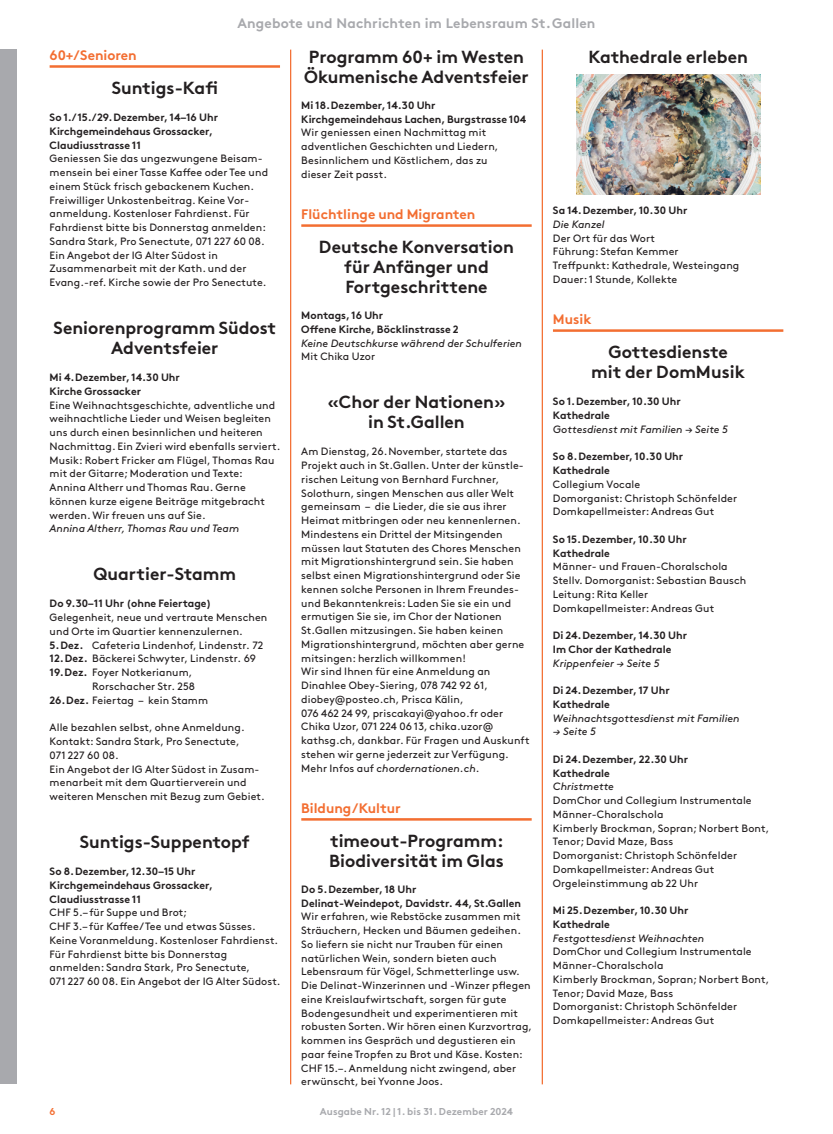
<style>
.page{position:relative;width:833px;height:1134px;background:#fff}
.page>*{position:absolute;margin:0;border:0;box-sizing:border-box;transform-origin:0 0}
.t1{font:700 17.5px/20px "Brown Pro";color:#231f20;text-align:center}
.t2{font:700 13.75px "Brown Pro";color:#f36e31}
.t3{font:700 13.75px "Brown Pro";letter-spacing:.01em;color:#a8a9ad}
.t4{font:10.62px/13.8px "Brown Pro";letter-spacing:.01em;color:#231f20}
.t5{font:700 10.62px/13.8px "Brown Pro";color:#231f20}
.t6{font:italic 10.62px "Brown Pro";letter-spacing:.005em;color:#231f20}
.t7{font:700 10px "Brown Pro";letter-spacing:.01em;color:#a8a9ad}
.t8{font:700 10px "Brown Pro";color:#f36e31}
.s1{font-weight:700}
.s2{font-style:italic}
.s3{font-weight:400;font-style:italic}
.s4{font-weight:400}
</style>
<div class="page">
<div style="left:0;top:50px;width:17px;height:1034px;background:#a8a9ad"></div>
<hr style="left:50px;top:65px;width:230px;height:3px;background:#f36e31">
<hr style="left:301px;top:224px;width:230px;height:3px;background:#f36e31">
<hr style="left:301px;top:818px;width:230px;height:3px;background:#f36e31">
<hr style="left:553px;top:329px;width:230px;height:3px;background:#f36e31">
<img style="left:576px;top:74px;width:184px;height:120px">
<hr style="left:290px;top:50px;width:1px;height:1034px;background:#f36e31">
<hr style="left:542px;top:50px;width:1px;height:1034px;background:#f36e31">
<p class="t3" style="left:237px;top:12px;width:359px">Angebote und Nachrichten im Lebensraum St.Gallen</p>
<p class="t2" style="left:50px;top:44px;width:89px">60+/Senioren</p>
<h1 class="t1" style="left:112px;top:76px;width:108px">Suntigs-Kafi</h1>
<p class="t5" style="left:50px;top:109px;width:170px">So 1./15./29.Dezember, 14–16 Uhr<br>Kirchgemeindehaus Grossacker,<br>Claudiusstrasse 11</p>
<p class="t4" style="left:50px;top:151px;width:220px">Geniessen Sie das ungezwungene Beisam&shy;mensein bei einer Tasse Kaffee oder Tee und einem Stück frisch gebackenem Kuchen.<br>Freiwilliger Unkostenbeitrag. Keine Vor&shy;anmeldung. Kostenloser Fahrdienst. Für Fahrdienst bitte bis Donnerstag anmelden:<br>Sandra Stark, Pro Senectute, 071 227 60 08.<br>Ein Angebot der IG Alter Südost in Zusammenarbeit mit der Kath. und der Evang.-ref. Kirche sowie der Pro Senectute.</p>
<h1 class="t1" style="left:53px;top:316px;width:224px">Seniorenprogramm Südost<br>Adventsfeier</h1>
<p class="t5" style="left:50px;top:369px;width:132px">Mi 4.Dezember, 14.30 Uhr<br>Kirche Grossacker</p>
<p class="t4" style="left:50px;top:397px;width:232px">Eine Weihnachtsgeschichte, adventliche und weihnachtliche Lieder und Weisen begleiten uns durch einen besinnlichen und heiteren Nachmittag. Ein Zvieri wird ebenfalls serviert.<br>Musik: Robert Fricker am Flügel, Thomas Rau mit der Gitarre; Moderation und Texte:<br>Annina Altherr und Thomas Rau. Gerne können kurze eigene Beiträge mitgebracht werden. Wir freuen uns auf Sie.</p>
<p class="t6" style="left:50px;top:521px;width:191px">Annina Altherr, Thomas Rau und Team</p>
<h1 class="t1" style="left:93px;top:562px;width:144px">Quartier-Stamm</h1>
<p class="t5" style="left:50px;top:596px;width:163px">Do 9.30–11 Uhr (ohne Feiertage)</p>
<p class="t4" style="left:50px;top:610px;width:219px">Gelegenheit, neue und vertraute Menschen</p>
<p class="t4" style="left:50px;top:623px;width:195px">und Orte im Quartier kennenzulernen.</p>
<p class="t4" style="left:50px;top:637px;width:215px"><span class="s1">5.Dez.</span> Cafeteria Lindenhof, Lindenstr. 72</p>
<p class="t4" style="left:50px;top:651px;width:208px"><span class="s1">12.Dez.</span> Bäckerei Schwyter, Lindenstr. 69</p>
<p class="t4" style="left:50px;top:665px;width:144px"><span class="s1">19.Dez.</span> Foyer Notkerianum,</p>
<p class="t4" style="left:92px;top:678px;width:104px">Rorschacher Str. 258</p>
<p class="t4" style="left:50px;top:692px;width:160px"><span class="s1">26.Dez.</span> Feiertag – kein Stamm</p>
<p class="t4" style="left:50px;top:720px;width:217px">Alle bezahlen selbst, ohne Anmeldung.<br>Kontakt: Sandra Stark, Pro Senectute,<br>071 227 60 08.<br>Ein Angebot der IG Alter Südost in Zusam&shy;menarbeit mit dem Quartierverein und weiteren Menschen mit Bezug zum Gebiet.</p>
<h1 class="t1" style="left:80px;top:829px;width:171px">Suntigs-Suppentopf</h1>
<p class="t5" style="left:50px;top:863px;width:165px">So 8.Dezember, 12.30–15 Uhr<br>Kirchgemeindehaus Grossacker,<br>Claudiusstrasse 11</p>
<p class="t4" style="left:50px;top:905px;width:232px">CHF 5.– für Suppe und Brot;<br>CHF 3.– für Kaffee/Tee und etwas Süsses.<br>Keine Voranmeldung. Kostenloser Fahrdienst.<br>Für Fahrdienst bitte bis Donnerstag anmelden: Sandra Stark, Pro Senectute,<br>071 227 60 08. Ein Angebot der IG Alter Südost.</p>
<h1 class="t1" style="left:304px;top:45px;width:226px;text-align:left">Programm 60+ im Westen<br>Ökumenische Adventsfeier</h1>
<p class="t5" style="left:301px;top:97px;width:226px">Mi 18.Dezember, 14.30 Uhr<br>Kirchgemeindehaus Lachen, Burgstrasse 104</p>
<p class="t4" style="left:301px;top:125px;width:199px">Wir geniessen einen Nachmittag mit adventlichen Geschichten und Liedern,<br>Besinnlichem und Köstlichem, das zu dieser Zeit passt.</p>
<p class="t2" style="left:301px;top:203px;width:176px">Flüchtlinge und Migranten</p>
<h1 class="t1" style="left:319px;top:235px;width:196px">Deutsche Konversation für Anfänger und<br>Fortgeschrittene</h1>
<p class="t5" style="left:301px;top:307px;width:159px">Montags, 16 Uhr<br>Offene Kirche, Böcklinstrasse 2</p>
<p class="t6" style="left:301px;top:335px;width:222px">Keine Deutschkurse während der Schulferien</p>
<p class="t4" style="left:301px;top:349px;width:75px">Mit Chika Uzor</p>
<h1 class="t1" style="left:327px;top:390px;width:180px">«Chor der Nationen» in St.Gallen</h1>
<p class="t4" style="left:301px;top:444px;width:230px">Am Dienstag, 26.November, startete das Projekt auch in St.Gallen. Unter der künstle&shy;rischen Leitung von Bernhard Furchner, Solothurn, singen Menschen aus aller Welt gemeinsam – die Lieder, die sie aus ihrer Heimat mitbringen oder neu kennenlernen.<br>Mindestens ein Drittel der Mitsingenden müssen laut Statuten des Chores Menschen mit Migrationshintergrund sein. Sie haben selbst einen Migrationshintergrund oder Sie kennen solche Personen in Ihrem Freundes&shy;und Bekanntenkreis: Laden Sie sie ein und ermutigen Sie sie, im Chor der Nationen St.Gallen mitzusingen. Sie haben keinen Migrationshintergrund, möchten aber gerne mitsingen: herzlich willkommen!<br>Wir sind Ihnen für eine Anmeldung an Dinahlee Obey-Siering, 078 742 92 61, diobey@posteo.ch, Prisca Kälin,<br>076 462 24 99, priscakayi@yahoo.fr oder Chika Uzor, 071 224 06 13, chika.uzor@ kathsg.ch, dankbar. Für Fragen und Auskunft stehen wir gerne jederzeit zur Verfügung.<br>Mehr Infos auf <span class="s2">chordernationen.ch</span>.</p>
<p class="t2" style="left:301px;top:797px;width:101px">Bildung/Kultur</p>
<h1 class="t1" style="left:329px;top:829px;width:176px;text-align:left">timeout-Programm:<br>Biodiversität im Glas</h1>
<p class="t5" style="left:301px;top:881px;width:221px">Do 5.Dezember, 18 Uhr<br>Delinat-Weindepot, Davidstr. 44, St.Gallen</p>
<p class="t4" style="left:301px;top:909px;width:232px">Wir erfahren, wie Rebstöcke zusammen mit Sträuchern, Hecken und Bäumen gedeihen.<br>So liefern sie nicht nur Trauben für einen natürlichen Wein, sondern bieten auch Lebensraum für Vögel, Schmetterlinge usw.<br>Die Delinat-Winzerinnen und -Winzer pflegen eine Kreislaufwirtschaft, sorgen für gute Bodengesundheit und experimentieren mit robusten Sorten. Wir hören einen Kurzvortrag, kommen ins Gespräch und degustieren ein paar feine Tropfen zu Brot und Käse. Kosten:<br>CHF 15.–. Anmeldung nicht zwingend, aber erwünscht, bei Yvonne Joos.</p>
<p class="t8" style="left:50px;top:1103px;width:7px">6</p>
<p class="t7" style="left:320px;top:1103px;width:195px">Ausgabe Nr. 12 | 1. bis 31. Dezember 2024</p>
<h1 class="t1" style="left:588px;top:45px;width:161px">Kathedrale erleben</h1>
<p class="t5" style="left:553px;top:202px;width:136px">Sa 14.Dezember, 10.30 Uhr</p>
<p class="t6" style="left:553px;top:216px;width:53px">Die Kanzel</p>
<p class="t4" style="left:553px;top:230px;width:188px">Der Ort für das Wort<br>Führung: Stefan Kemmer<br>Treffpunkt: Kathedrale, Westeingang<br>Dauer: 1 Stunde, Kollekte</p>
<p class="t2" style="left:553px;top:308px;width:40px">Musik</p>
<h1 class="t1" style="left:591px;top:340px;width:155px">Gottesdienste mit der DomMusik</h1>
<p class="t5" style="left:553px;top:394px;width:176px">So 1.Dezember, 10.30 Uhr<br>Kathedrale<br><span class="s3">Gottesdienst mit Familien</span> <span class="s4">→</span> <span class="s3">Seite 5</span></p>
<p class="t5" style="left:553px;top:449px;width:132px">So 8.Dezember, 10.30 Uhr<br>Kathedrale</p>
<p class="t4" style="left:553px;top:476px;width:186px">Collegium Vocale<br>Domorganist: Christoph Schönfelder<br>Domkapellmeister: Andreas Gut</p>
<p class="t5" style="left:553px;top:531px;width:135px">So 15.Dezember, 10.30 Uhr<br>Kathedrale</p>
<p class="t4" style="left:553px;top:559px;width:195px">Männer- und Frauen-Choralschola<br>Stellv. Domorganist: Sebastian Bausch<br>Leitung: Rita Keller<br>Domkapellmeister: Andreas Gut</p>
<p class="t5" style="left:553px;top:627px;width:136px">Di 24.Dezember, 14.30 Uhr<br>Im Chor der Kathedrale</p>
<p class="t6" style="left:553px;top:655px;width:108px">Krippenfeier → Seite 5</p>
<p class="t5" style="left:553px;top:682px;width:118px">Di 24.Dezember, 17 Uhr<br>Kathedrale</p>
<p class="t6" style="left:553px;top:710px;width:188px">Weihnachtsgottesdienst mit Familien</p>
<p class="t6" style="left:553px;top:723px;width:44px">→ Seite 5</p>
<p class="t5" style="left:553px;top:751px;width:137px">Di 24.Dezember, 22.30 Uhr<br>Kathedrale</p>
<p class="t6" style="left:553px;top:778px;width:63px">Christmette</p>
<p class="t4" style="left:553px;top:793px;width:218px">DomChor und Collegium Instrumentale<br>Männer-Choralschola<br>Kimberly Brockman, Sopran; Norbert Bont,<br>Tenor; David Maze, Bass<br>Domorganist: Christoph Schönfelder<br>Domkapellmeister: Andreas Gut<br>Orgeleinstimmung ab 22 Uhr</p>
<p class="t5" style="left:553px;top:902px;width:137px">Mi 25.Dezember, 10.30 Uhr<br>Kathedrale</p>
<p class="t6" style="left:553px;top:930px;width:153px">Festgottesdienst Weihnachten</p>
<p class="t4" style="left:553px;top:944px;width:218px">DomChor und Collegium Instrumentale<br>Männer-Choralschola<br>Kimberly Brockman, Sopran; Norbert Bont,<br>Tenor; David Maze, Bass<br>Domorganist: Christoph Schönfelder<br>Domkapellmeister: Andreas Gut</p>
</div>
